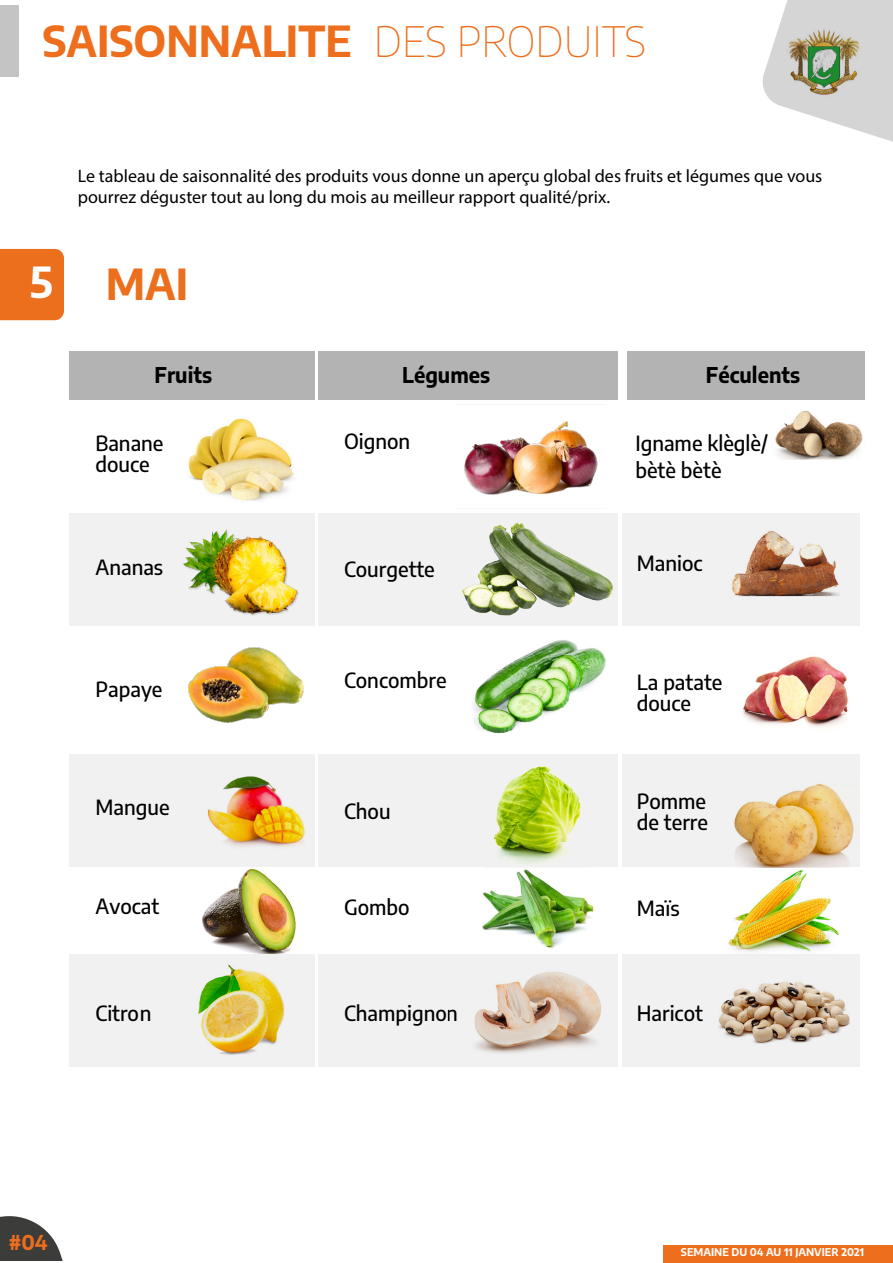
<style>
.page{position:relative;width:893px;height:1263px;background:#fff}
.page>*{position:absolute;margin:0;border:0;box-sizing:border-box;transform-origin:0 0}
.t1{font:700 42px "Encode Sans";color:#ed6e1c}
.t2{font:700 42px "Encode Sans";color:#eb6f1c}
.t3{font:700 42px "Encode Sans";color:#fff}
.t4{font:700 21.3px "Encode Sans";color:#000;scale:.96 1}
.t5{font:500 21px/21px "Encode Sans";color:#000;scale:.96 1}
.t6{font:700 20.1px "Encode Sans";color:#ed6e1c}
.t7{font:18px/21.6px "Myriad Pro";color:#000}
.t8{font:700 10.5px "Encode Sans";color:#fff}
.s1{font-weight:100}
</style>
<div class="page">
<img style="left:202px;top:869px;width:94px;height:85px">
<img style="left:473px;top:640px;width:133px;height:94px">
<div style="left:0;top:5px;width:18px;height:72px;background:#c4c4c4"></div>
<svg style="left:762px;top:0;width:131px;height:142px"></svg>
<img style="left:784px;top:26px;width:81px;height:74px">
<div style="left:663px;top:1245px;width:229px;height:18px;background:#ed6e1c"></div>
<svg style="left:0;top:1216px;width:63px;height:45px"></svg>
<div style="left:0;top:249px;width:64px;height:71px;background:#eb6f1c"></div>
<img style="left:775px;top:411px;width:88px;height:49px">
<div style="left:627px;top:351px;width:237px;height:49px;background:#b3b3b3"></div>
<div style="left:318px;top:351px;width:300px;height:49px;background:#b3b3b3"></div>
<div style="left:70px;top:351px;width:245px;height:49px;background:#b3b3b3"></div>
<div style="left:622px;top:513px;width:238px;height:112px;background:#f1f1f1"></div>
<div style="left:318px;top:513px;width:300px;height:112px;background:#f1f1f1"></div>
<div style="left:70px;top:513px;width:245px;height:112px;background:#f1f1f1"></div>
<div style="left:622px;top:754px;width:238px;height:113px;background:#f1f1f1"></div>
<div style="left:318px;top:754px;width:300px;height:113px;background:#f1f1f1"></div>
<div style="left:70px;top:754px;width:245px;height:113px;background:#f1f1f1"></div>
<img style="left:188px;top:418px;width:106px;height:83px">
<img style="left:183px;top:530px;width:116px;height:86px">
<div style="left:622px;top:954px;width:238px;height:113px;background:#f1f1f1"></div>
<div style="left:318px;top:954px;width:300px;height:113px;background:#f1f1f1"></div>
<div style="left:70px;top:954px;width:245px;height:113px;background:#f1f1f1"></div>
<img style="left:189px;top:647px;width:115px;height:76px">
<img style="left:464px;top:421px;width:134px;height:74px">
<img style="left:463px;top:522px;width:149px;height:94px">
<img style="left:742px;top:656px;width:106px;height:72px">
<img style="left:207px;top:776px;width:98px;height:71px">
<img style="left:198px;top:965px;width:87px;height:90px">
<img style="left:732px;top:531px;width:108px;height:66px">
<img style="left:493px;top:766px;width:88px;height:85px">
<img style="left:482px;top:851px;width:112px;height:98px">
<img style="left:474px;top:971px;width:127px;height:82px">
<img style="left:734px;top:784px;width:120px;height:82px">
<img style="left:728px;top:866px;width:113px;height:76px">
<img style="left:718px;top:942px;width:131px;height:102px">
<h1 class="t1" style="left:42px;top:10px;width:605px">SAISONNALITE <span class="s1">DES PRODUITS</span></h1>
<p class="t7" style="left:78px;top:165px;width:746px">Le tableau de saisonnalité des produits vous donne un aperçu global des fruits et légumes que vous pourrez déguster tout au long du mois au meilleur rapport qualité/prix.</p>
<h1 class="t3" style="left:30px;top:250px;width:25px">5</h1>
<h1 class="t2" style="left:106px;top:253px;width:84px">MAI</h1>
<p class="t4" style="left:155px;top:359px;width:61px">Fruits</p>
<p class="t4" style="left:402px;top:359px;width:93px">Légumes</p>
<p class="t4" style="left:706px;top:359px;width:100px">Féculents</p>
<p class="t5" style="left:95px;top:431px;width:72px">Banane douce</p>
<p class="t5" style="left:95px;top:556px;width:72px">Ananas</p>
<p class="t5" style="left:95px;top:678px;width:71px">Papaye</p>
<p class="t5" style="left:95px;top:795px;width:79px">Mangue</p>
<p class="t5" style="left:95px;top:895px;width:68px">Avocat</p>
<p class="t5" style="left:95px;top:1001px;width:59px">Citron</p>
<p class="t6" style="left:9px;top:1227px;width:40px">#04</p>
<p class="t5" style="left:344px;top:430px;width:71px">Oignon</p>
<p class="t5" style="left:344px;top:557px;width:96px">Courgette</p>
<p class="t5" style="left:344px;top:669px;width:108px">Concombre</p>
<p class="t5" style="left:344px;top:800px;width:50px">Chou</p>
<p class="t5" style="left:344px;top:896px;width:70px">Gombo</p>
<p class="t5" style="left:344px;top:1001px;width:121px">Champignon</p>
<p class="t5" style="left:635px;top:428px;width:139px;line-height:27px">Igname klèglè/ bètè bètè</p>
<p class="t5" style="left:637px;top:552px;width:70px">Manioc</p>
<p class="t5" style="left:637px;top:670px;width:91px">La patate douce</p>
<p class="t5" style="left:637px;top:789px;width:76px">Pomme de terre</p>
<p class="t5" style="left:637px;top:897px;width:46px">Maïs</p>
<p class="t5" style="left:637px;top:1001px;width:70px">Haricot</p>
<p class="t8" style="left:681px;top:1244px;width:185px">SEMAINE DU 04 AU 11 JANVIER 2021</p>
</div>
